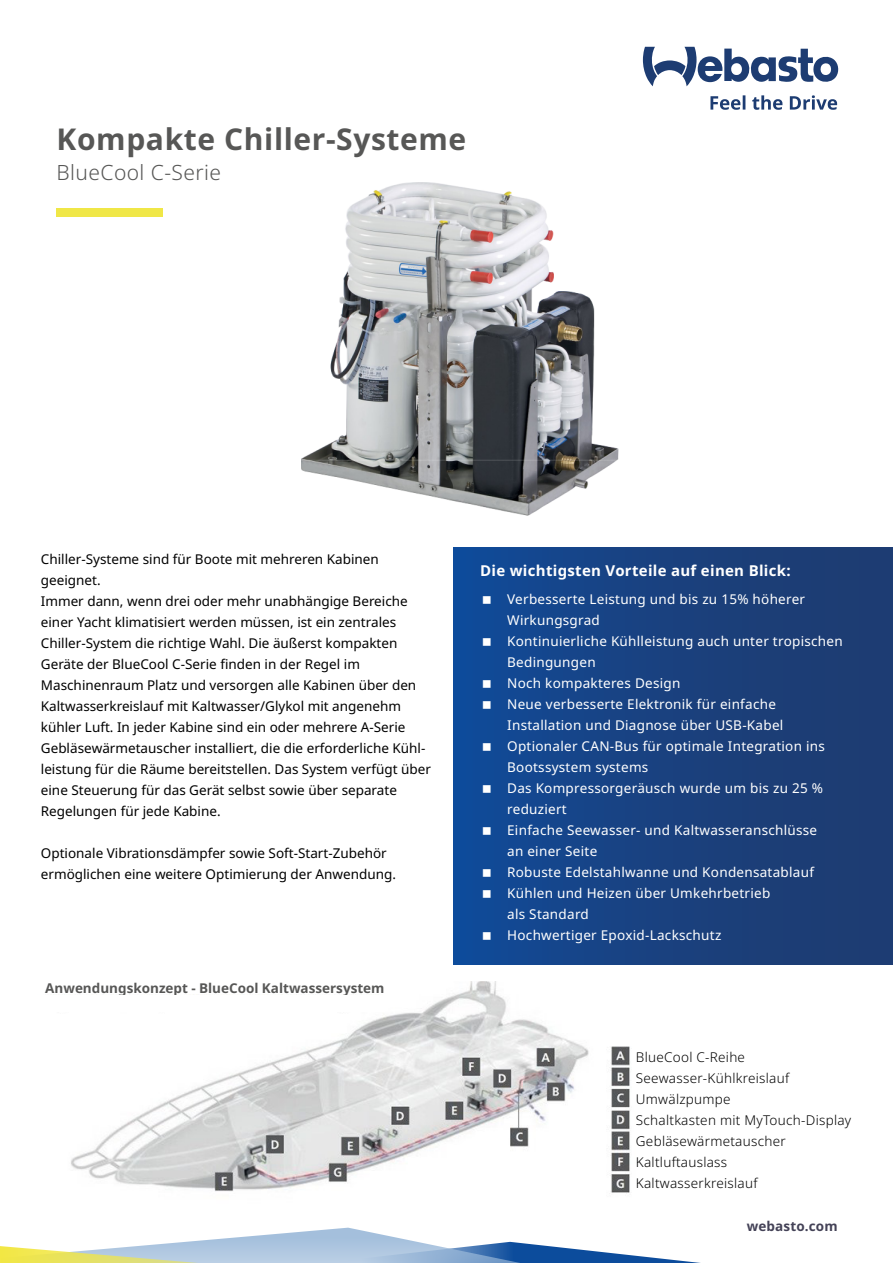
<style>
.page{position:relative;width:893px;height:1263px;background:#fff}
.page>*{position:absolute;margin:0;border:0;box-sizing:border-box;transform-origin:0 0}
.t1{font:700 30px "Noto Sans";letter-spacing:.02em;color:#575756}
.t2{font:300 21px "Noto Sans";letter-spacing:.02em;color:#575756}
.t3{font:700 15px "Noto Sans";letter-spacing:.02em;color:#fff}
.t4{font:13.5px/21px "Noto Sans";color:#000}
.t5{font:13.5px/21px "Noto Sans";letter-spacing:.02em;color:#fff}
.t6{font:300 13.5px/21px "Noto Sans";letter-spacing:.02em;color:#000}
.t7{font:700 13.5px "Noto Sans";color:#575756}
.t8{font:700 13.5px "Noto Sans";letter-spacing:.01em;color:#444257}
</style>
<div class="page">
<svg style="left:643px;top:47px;width:196px;height:39px"></svg>
<svg style="left:710px;top:95px;width:127px;height:15px"></svg>
<svg style="left:0;top:1227px;width:701px;height:36px"></svg>
<div style="left:56px;top:208px;width:106px;height:9px;background:#f0e747"></div>
<div style="left:454px;top:547px;width:439px;height:417px;background:linear-gradient(to right,#114a96,#203a6c)"></div>
<img style="left:301px;top:182px;width:318px;height:334px">
<img style="left:71px;top:982px;width:559px;height:211px">
<div style="left:36px;top:995px;width:348px;height:17px;background:#fff"></div>
<svg style="left:483px;top:596px;width:8px;height:8px"></svg>
<svg style="left:483px;top:638px;width:8px;height:8px"></svg>
<svg style="left:483px;top:680px;width:8px;height:8px"></svg>
<svg style="left:483px;top:701px;width:8px;height:8px"></svg>
<svg style="left:483px;top:743px;width:8px;height:8px"></svg>
<svg style="left:483px;top:785px;width:8px;height:8px"></svg>
<svg style="left:483px;top:827px;width:8px;height:8px"></svg>
<svg style="left:483px;top:869px;width:8px;height:8px"></svg>
<svg style="left:483px;top:890px;width:8px;height:8px"></svg>
<svg style="left:483px;top:932px;width:8px;height:8px"></svg>
<h1 class="t1" style="left:57px;top:122px;width:411px">Kompakte Chiller-Systeme</h1>
<h2 class="t2" style="left:57px;top:160px;width:166px">BlueCool C-Serie</h2>
<p class="t4" style="left:41px;top:548px;width:392px">Chiller-Systeme sind für Boote mit mehreren Kabinen geeignet.<br>Immer dann, wenn drei oder mehr unabhängige Bereiche einer Yacht klimatisiert werden müssen, ist ein zentrales Chiller-System die richtige Wahl. Die äußerst kompakten Geräte der BlueCool C-Serie finden in der Regel im Maschinenraum Platz und versorgen alle Kabinen über den Kaltwasserkreislauf mit Kaltwasser/Glykol mit angenehm kühler Luft. In jeder Kabine sind ein oder mehrere A-Serie Gebläsewärmetauscher installiert, die die erforderliche Kühl&shy;leistung für die Räume bereitstellen. Das System verfügt über eine Steuerung für das Gerät selbst sowie über separate Regelungen für jede Kabine.</p>
<p class="t4" style="left:41px;top:842px;width:357px">Optionale Vibrationsdämpfer sowie Soft-Start-Zubehör ermöglichen eine weitere Optimierung der Anwendung.</p>
<p class="t7" style="left:45px;top:980px;width:341px">Anwendungskonzept - BlueCool Kaltwassersystem</p>
<p class="t3" style="left:480px;top:562px;width:312px">Die wichtigsten Vorteile auf einen Blick:</p>
<p class="t5" style="left:507px;top:589px;width:337px">Verbesserte Leistung und bis zu 15% höherer<br>Wirkungsgrad<br>Kontinuierliche Kühlleistung auch unter tropischen<br>Bedingungen<br>Noch kompakteres Design<br>Neue verbesserte Elektronik für einfache<br>Installation und Diagnose über USB-Kabel<br>Optionaler CAN-Bus für optimale Integration ins<br>Bootssystem systems<br>Das Kompressorgeräusch wurde um bis zu 25 % reduziert<br>Einfache Seewasser- und Kaltwasseranschlüsse<br>an einer Seite<br>Robuste Edelstahlwanne und Kondensatablauf<br>Kühlen und Heizen über Umkehrbetrieb<br>als Standard<br>Hochwertiger Epoxid-Lackschutz</p>
<p class="t5" style="left:495px;top:800px;width:92px">4,0 bis 5,5 kW</p>
<p class="t6" style="left:636px;top:1046px;width:217px">BlueCool C-Reihe<br>Seewasser-Kühlkreislauf<br>Umwälzpumpe<br>Schaltkasten mit MyTouch-Display<br>Gebläsewärmetauscher<br>Kaltluftauslass<br>Kaltwasserkreislauf</p>
<p class="t8" style="left:747px;top:1218px;width:92px">webasto.com</p>
</div>
